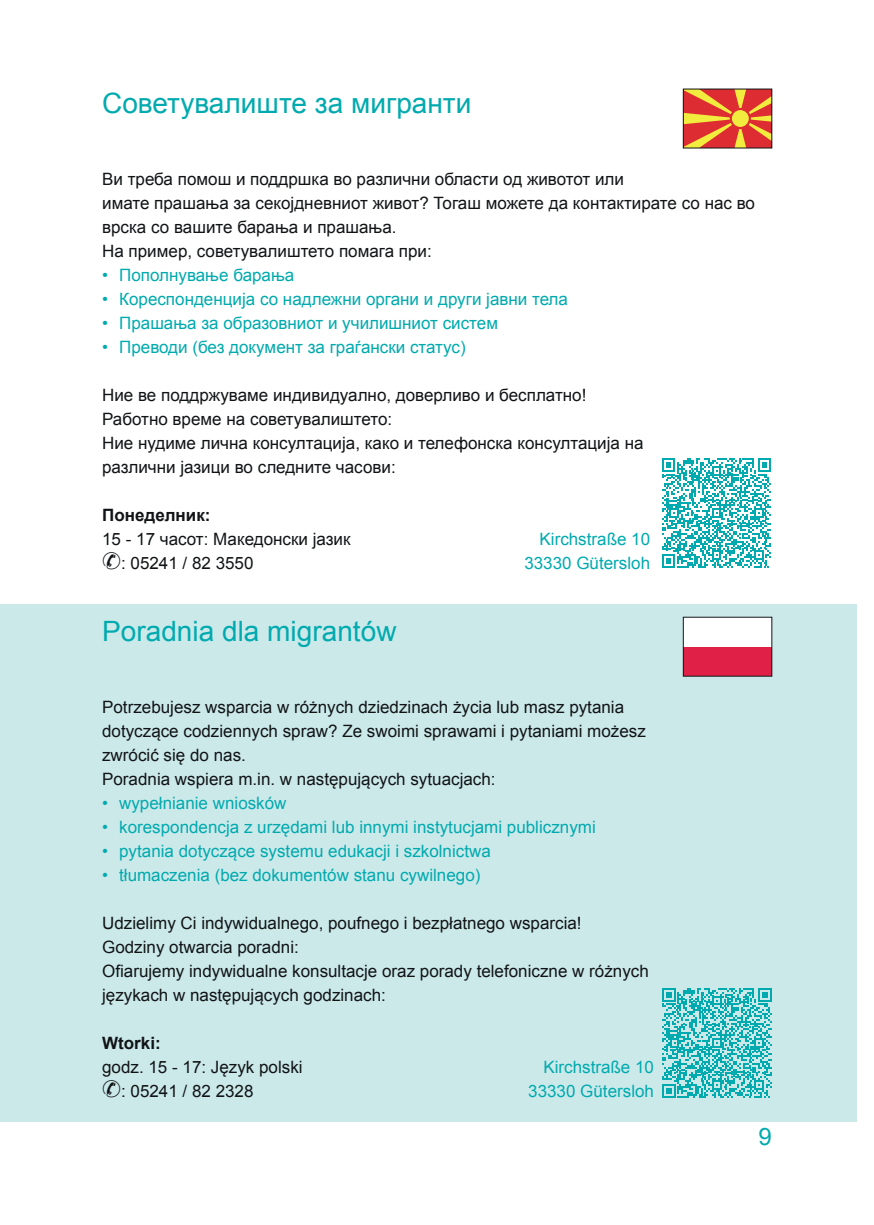
<style>
.page{position:relative;width:874px;height:1225px;background:#fff}
.page>*{position:absolute;margin:0;border:0;box-sizing:border-box;transform-origin:0 0}
.t1{font:28px "Arial";color:#00aaae}
.t2{font:24px "Arial";color:#00aaae}
.t3{font:17px/24px "Arial";color:#111416}
.t4{font:17px/24px "Arial";color:#00aaae;text-align:right}
.t5{font:700 17px "Arial";color:#111416}
</style>
<div class="page">
<div style="left:0;top:604px;width:856px;height:517px;background:#cce9ea"></div>
<svg style="left:662px;top:458px;width:108px;height:109px"></svg>
<svg style="left:662px;top:988px;width:109px;height:109px"></svg>
<svg style="left:684px;top:91px;width:85px;height:55px;background:#e26335"></svg>
<svg style="left:729px;top:108px;width:21px;height:21px"></svg>
<div style="left:731px;top:110px;width:17px;height:17px;background:#f2ec3f;border-radius:50%"></div>
<div style="left:683px;top:617px;width:88px;height:59px;background:#e12047"></div>
<div style="left:683px;top:617px;width:88px;height:29px;background:#fff"></div>
<h1 class="t1" style="left:102px;top:85px;width:370px">Советувалиште за мигранти</h1>
<p class="t3" style="left:102px;top:167px;width:654px">Ви треба помош и поддршка во различни области од животот или<br>имате прашања за секојдневниот живот? Тогаш можете да контактирате со нас во врска со вашите барања и прашања.<br>На пример, советувалиштето помага при:</p>
<p class="t4" style="left:102px;top:263px;width:194px">• Пополнување барања</p>
<p class="t4" style="left:102px;top:287px;width:467px">• Кореспонденција со надлежни органи и други јавни тела</p>
<p class="t4" style="left:102px;top:311px;width:397px">• Прашања за образовниот и училишниот систем</p>
<p class="t4" style="left:102px;top:335px;width:363px">• Преводи (без документ за граѓански статус)</p>
<p class="t3" style="left:102px;top:383px;width:542px">Ние ве поддржуваме индивидуално, доверливо и бесплатно!<br>Работно време на советувалиштето:<br>Ние нудиме лична консултација, како и телефонска консултација на различни јазици во следните часови:</p>
<p class="t5" style="left:102px;top:504px;width:110px">Понеделник:</p>
<p class="t3" style="left:102px;top:527px;width:250px">15 - 17 часот: Македонски јазик ✆: 05241 / 82 3550</p>
<p class="t4" style="left:524px;top:527px;width:127px">Kirchstraße 10<br>33330 Gütersloh</p>
<h1 class="t1" style="left:102px;top:613px;width:296px">Poradnia dla migrantów</h1>
<p class="t3" style="left:102px;top:695px;width:545px">Potrzebujesz wsparcia w różnych dziedzinach życia lub masz pytania dotyczące codziennych spraw? Ze swoimi sprawami i pytaniami możesz zwrócić się do nas.<br>Poradnia wspiera m.in. w następujących sytuacjach:</p>
<p class="t4" style="left:102px;top:791px;width:186px">• wypełnianie wniosków</p>
<p class="t4" style="left:102px;top:815px;width:495px">• korespondencja z urzędami lub innymi instytucjami publicznymi</p>
<p class="t4" style="left:102px;top:839px;width:390px">• pytania dotyczące systemu edukacji i szkolnictwa</p>
<p class="t4" style="left:102px;top:863px;width:378px">• tłumaczenia (bez dokumentów stanu cywilnego)</p>
<p class="t3" style="left:102px;top:911px;width:548px">Udzielimy Ci indywidualnego, poufnego i bezpłatnego wsparcia!<br>Godziny otwarcia poradni:<br>Ofiarujemy indywidualne konsultacje oraz porady telefoniczne w różnych językach w następujących godzinach:</p>
<p class="t5" style="left:102px;top:1032px;width:60px">Wtorki:</p>
<p class="t3" style="left:102px;top:1055px;width:202px">godz. 15 - 17: Język polski ✆: 05241 / 82 2328</p>
<p class="t4" style="left:528px;top:1055px;width:127px">Kirchstraße 10<br>33330 Gütersloh</p>
<h2 class="t2" style="left:758px;top:1121px;width:15px">9</h2>
</div>
